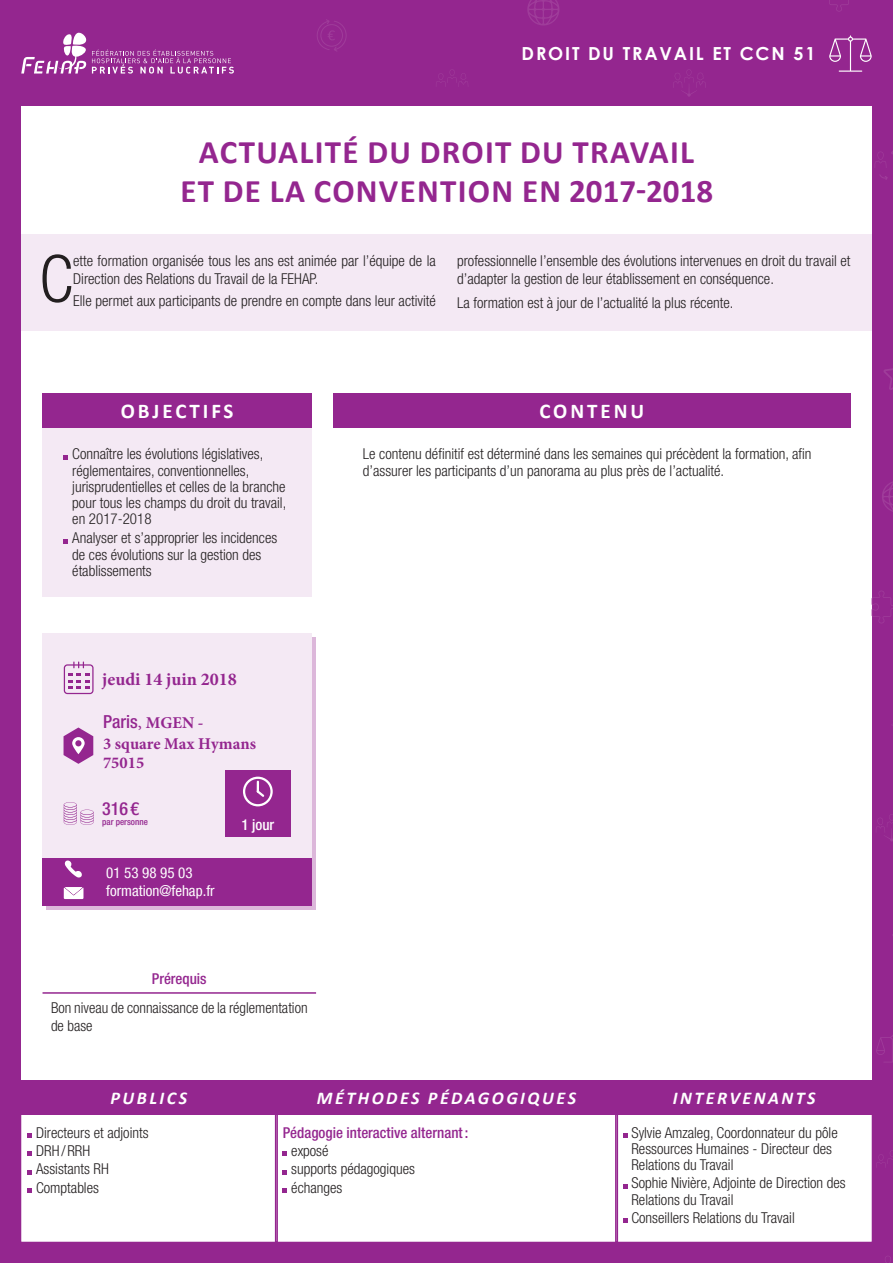
<style>
.page{position:relative;width:893px;height:1263px;background:#94268f}
.page>*{position:absolute;margin:0;border:0;box-sizing:border-box;transform-origin:0 0}
.Chapeau{font:300 condensed 65.4px "Helvetica Neue LT Com";color:#231f20}
.t1{font:700 33px "Calibri";letter-spacing:.04em;color:#94268f}
.t2{font:700 21px "Calibri";letter-spacing:.14em;color:#fff}
.t3{font:italic 700 18px "Calibri";letter-spacing:.14em;color:#fff}
.t4{font:700 18px "Century Gothic";letter-spacing:.1em;color:#fff}
.Intertitre{font:700 18px "Minion Pro";color:#94268f}
.Intertitre-2{font:500 condensed 18px "Helvetica Neue LT Com";color:#94268f}
.Intertitre-3{font:700 16.5px/19.8px "Minion Pro";color:#94268f}
.Liste{font:300 condensed 15px/16.2px "Helvetica Neue LT Com";color:#231f20}
.Corp{font:300 condensed 15px/18px "Helvetica Neue LT Com";color:#231f20}
.Mini_Liste{font:300 condensed 15px/16.2px "Helvetica Neue LT Com";color:#231f20}
.Chapeau-2{font:300 condensed 15px/18px "Helvetica Neue LT Com";color:#231f20}
.Titre_Miniliste{font:500 condensed 15px "Helvetica Neue LT Com";color:#94268f}
.Intertitre-4{font:condensed 15px/18px "Helvetica Neue LT Com";color:#fff}
.Intertitre-5{font:500 condensed 15px "Helvetica Neue LT Com";color:#94268f}
.Intertitre-6{font:500 condensed 15px "Helvetica Neue LT Com";color:#fff}
.Intertitre-7{font:500 condensed 9px "Helvetica Neue LT Com";color:#94268f}
.s1{font-family:"Minion Pro";font-weight:400;font-stretch:normal}
.s2{font-family:"Minion Pro";font-weight:700;font-stretch:normal;font-size:16.5px}
</style>
<div class="page">
<svg style="left:527px;top:0;width:32px;height:26px"></svg>
<svg style="left:317px;top:19px;width:30px;height:32px"></svg>
<svg style="left:436px;top:69px;width:31px;height:17px"></svg>
<svg style="left:673px;top:69px;width:33px;height:28px"></svg>
<svg style="left:829px;top:0;width:20px;height:12px"></svg>
<div style="left:21px;top:106px;width:851px;height:1136px;background:#fff"></div>
<svg style="left:21px;top:32px;width:213px;height:42px"></svg>
<svg style="left:829px;top:35px;width:43px;height:37px"></svg>
<div style="left:47px;top:637px;width:269px;height:273px;background:#dcb7da"></div>
<div style="left:21px;top:234px;width:851px;height:96px;background:#f4e9f4"></div>
<div style="left:43px;top:427px;width:269px;height:170px;background:#f4e9f4"></div>
<div style="left:43px;top:393px;width:269px;height:34px;background:#94268f"></div>
<div style="left:21px;top:1080px;width:255px;height:34px;background:#94268f"></div>
<div style="left:276px;top:1080px;width:341px;height:34px;background:#94268f"></div>
<div style="left:617px;top:1080px;width:255px;height:34px;background:#94268f"></div>
<div style="left:333px;top:393px;width:517px;height:34px;background:#94268f"></div>
<svg style="left:64px;top:455px;width:4px;height:5px"></svg>
<svg style="left:64px;top:539px;width:4px;height:4px"></svg>
<div style="left:43px;top:634px;width:269px;height:272px;background:#f4e9f4"></div>
<svg style="left:64px;top:661px;width:30px;height:33px"></svg>
<svg style="left:64px;top:727px;width:29px;height:37px"></svg>
<svg style="left:64px;top:802px;width:30px;height:23px"></svg>
<div style="left:43px;top:858px;width:269px;height:47px;background:#94268f"></div>
<svg style="left:64px;top:887px;width:19px;height:12px"></svg>
<svg style="left:64px;top:860px;width:18px;height:18px"></svg>
<div style="left:225px;top:771px;width:66px;height:66px;background:#94268f"></div>
<svg style="left:243px;top:777px;width:30px;height:29px"></svg>
<svg style="left:287px;top:1114px;width:327px;height:128px"></svg>
<svg style="left:21px;top:1114px;width:266px;height:128px"></svg>
<hr style="left:43px;top:992px;width:273px;height:2px;background:#94268f">
<svg style="left:882px;top:481px;width:11px;height:31px"></svg>
<svg style="left:872px;top:591px;width:21px;height:32px"></svg>
<svg style="left:884px;top:368px;width:9px;height:22px"></svg>
<svg style="left:880px;top:175px;width:8px;height:5px"></svg>
<svg style="left:875px;top:151px;width:18px;height:17px"></svg>
<svg style="left:876px;top:814px;width:17px;height:27px"></svg>
<svg style="left:876px;top:1035px;width:17px;height:27px"></svg>
<svg style="left:614px;top:1114px;width:279px;height:128px"></svg>
<svg style="left:885px;top:1256px;width:6px;height:7px"></svg>
<p class="t4" style="left:522px;top:40px;width:295px">DROIT DU TRAVAIL ET CCN 51</p>
<p class="t1" style="left:199px;top:128px;width:497px">ACTUALITÉ DU DROIT DU TRAVAIL</p>
<p class="t1" style="left:180px;top:168px;width:534px">ET DE LA CONVENTION EN 2017-2018</p>
<p class="Chapeau" style="left:39px;top:241px;width:35px">C</p>
<p class="Chapeau-2" style="left:73px;top:251px;width:364px">ette formation organisée tous les ans est animée par l’équipe de la<br>Direction des Relations du Travail de la FEHAP.</p>
<p class="Corp" style="left:73px;top:292px;width:364px">Elle permet aux participants de prendre en compte dans leur activité</p>
<p class="Corp" style="left:457px;top:251px;width:395px">professionnelle l’ensemble des évolutions intervenues en droit du travail et d’adapter la gestion de leur établissement en conséquence.</p>
<p class="Corp" style="left:457px;top:294px;width:278px">La formation est à jour de l’actualité la plus récente.</p>
<p class="t2" style="left:121px;top:396px;width:114px">OBJECTIFS</p>
<p class="t2" style="left:539px;top:396px;width:106px">CONTENU</p>
<p class="Liste" style="left:72px;top:446px;width:216px">Connaître les évolutions législatives, réglementaires, conventionnelles, jurisprudentielles et celles de la branche pour tous les champs du droit du travail, en 2017-2018</p>
<p class="Liste" style="left:72px;top:530px;width:206px">Analyser et s’approprier les incidences de ces évolutions sur la gestion des établissements</p>
<p class="Intertitre" style="left:102px;top:666px;width:136px">jeudi 14 juin 2018</p>
<p class="Intertitre-2" style="left:103px;top:711px;width:102px">Paris<span class="s1">,</span> <span class="s2">MGEN -</span></p>
<p class="Intertitre-3" style="left:103px;top:733px;width:155px">3 square Max Hymans<br>75015</p>
<p class="Intertitre-2" style="left:102px;top:797px;width:38px">316 €</p>
<p class="Intertitre-7" style="left:102px;top:817px;width:47px">par personne</p>
<p class="Intertitre-6" style="left:241px;top:816px;width:35px">1 jour</p>
<p class="Intertitre-4" style="left:106px;top:864px;width:110px">01 53 98 95 03 formation@fehap.fr</p>
<p class="Intertitre-5" style="left:152px;top:970px;width:56px">Prérequis</p>
<p class="Corp" style="left:51px;top:998px;width:258px">Bon niveau de connaissance de la réglementation de base</p>
<p class="Liste" style="left:363px;top:446px;width:450px">Le contenu définitif est déterminé dans les semaines qui précèdent la formation, afin d’assurer les participants d’un panorama au plus près de l’actualité.</p>
<p class="t3" style="left:111px;top:1085px;width:78px">PUBLICS</p>
<p class="t3" style="left:317px;top:1085px;width:261px">MÉTHODES PÉDAGOGIQUES</p>
<p class="t3" style="left:673px;top:1085px;width:144px">INTERVENANTS</p>
<p class="Mini_Liste" style="left:36px;top:1124px;width:114px">Directeurs et adjoints</p>
<p class="Mini_Liste" style="left:36px;top:1142px;width:56px">DRH/RRH</p>
<p class="Mini_Liste" style="left:36px;top:1161px;width:74px">Assistants RH</p>
<p class="Mini_Liste" style="left:36px;top:1179px;width:64px">Comptables</p>
<p class="Titre_Miniliste" style="left:283px;top:1123px;width:187px">Pédagogie interactive alternant:</p>
<p class="Mini_Liste" style="left:291px;top:1142px;width:39px">exposé</p>
<p class="Mini_Liste" style="left:291px;top:1161px;width:125px">supports pédagogiques</p>
<p class="Mini_Liste" style="left:291px;top:1179px;width:53px">échanges</p>
<p class="Mini_Liste" style="left:631px;top:1124px;width:208px">Sylvie Amzaleg, Coordonnateur du pôle<br>Ressources Humaines - Directeur des<br>Relations du Travail</p>
<p class="Mini_Liste" style="left:631px;top:1175px;width:216px">Sophie Nivière, Adjointe de Direction des<br>Relations du Travail</p>
<p class="Mini_Liste" style="left:631px;top:1209px;width:165px">Conseillers Relations du Travail</p>
</div>
